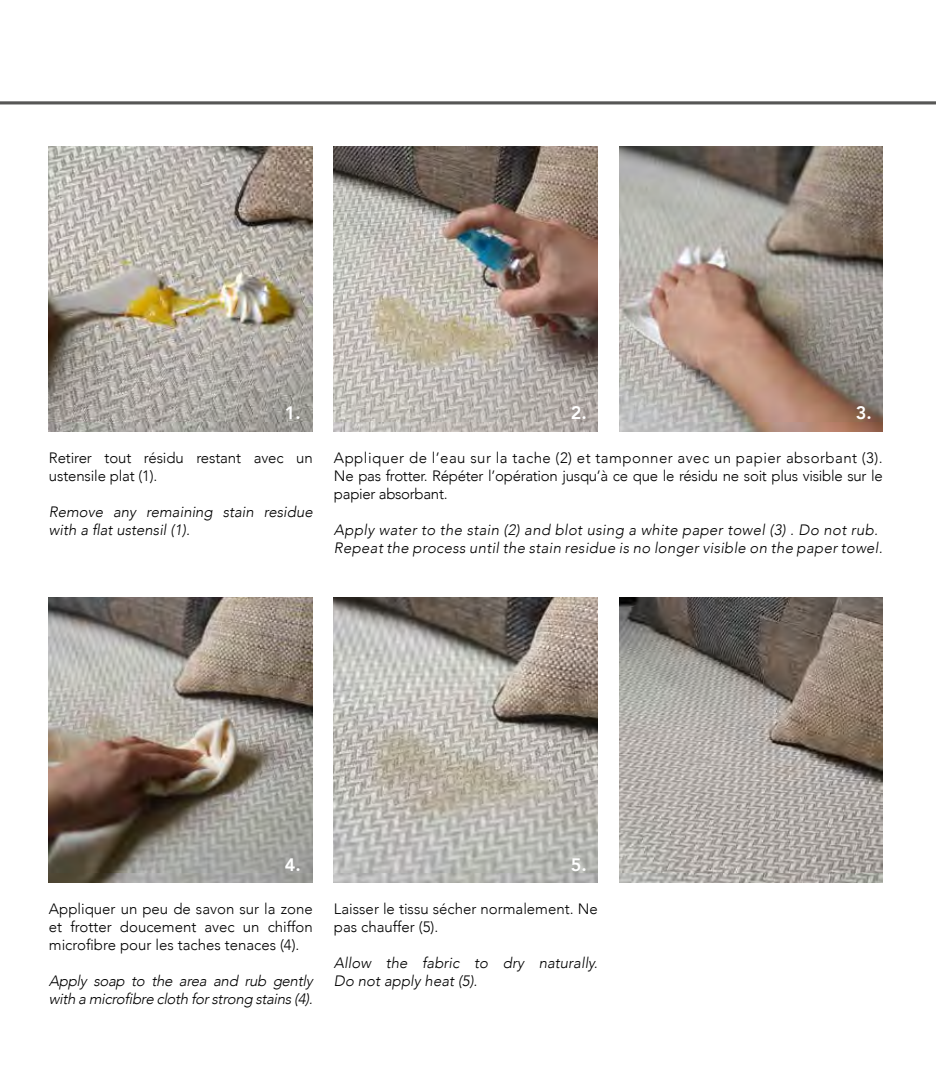
<style>
.page{position:relative;width:936px;height:1076px;background:#fff}
.page>*{position:absolute;margin:0;border:0;box-sizing:border-box;transform-origin:0 0}
.t1{font:800 18px "Avenir";color:#fff}
.t2{font:300 15px/18px "Avenir";letter-spacing:-.01em;color:#000}
.t3{font:italic 300 15px/18px "Avenir";letter-spacing:.02em;color:#000}
.t4{font:italic 300 15px/18px "Avenir";color:#000}
.t5{font:italic 300 15px/18px "Avenir";color:#000}
</style>
<div class="page">
<hr style="left:0;top:101px;width:935px;height:3px;background:#575756">
<img style="left:49px;top:147px;width:264px;height:285px">
<img style="left:49px;top:597px;width:264px;height:285px">
<img style="left:334px;top:147px;width:263px;height:285px">
<img style="left:334px;top:597px;width:263px;height:285px">
<img style="left:619px;top:147px;width:263px;height:285px">
<img style="left:619px;top:597px;width:263px;height:285px">
<p class="t1" style="left:285px;top:399px;width:17px">1.</p>
<p class="t2" style="left:49px;top:448px;width:265px">Retirer tout résidu restant avec un ustensile plat (1).</p>
<p class="t4" style="left:49px;top:502px;width:265px">Remove any remaining stain residue with a flat ustensil (1).</p>
<p class="t1" style="left:570px;top:399px;width:17px">2.</p>
<p class="t1" style="left:855px;top:399px;width:17px">3.</p>
<p class="t2" style="left:334px;top:448px;width:550px;text-align:justify">Appliquer de l’eau sur la tache (2) et tamponner avec un papier absorbant (3).<br>Ne pas frotter. Répéter l’opération jusqu’à ce que le résidu ne soit plus visible sur le papier absorbant.</p>
<p class="t3" style="left:334px;top:520px;width:550px">Apply water to the stain (2) and blot using a white paper towel (3) . Do not rub.<br>Repeat the process until the stain residue is no longer visible on the paper towel.</p>
<p class="t1" style="left:285px;top:851px;width:17px">4.</p>
<p class="t1" style="left:570px;top:851px;width:17px">5.</p>
<p class="t2" style="left:49px;top:900px;width:265px;text-align:justify">Appliquer un peu de savon sur la zone et frotter doucement avec un chiffon microfibre pour les taches tenaces (4).</p>
<p class="t5" style="left:49px;top:972px;width:268px">Apply soap to the area and rub gently with a microfibre cloth forstrong stains(4).</p>
<p class="t2" style="left:334px;top:900px;width:265px">Laisser le tissu sécher normalement. Ne pas chauffer (5).</p>
<p class="t4" style="left:334px;top:954px;width:265px">Allow the fabric to dry naturally.<br>Do not apply heat (5).</p>
</div>
